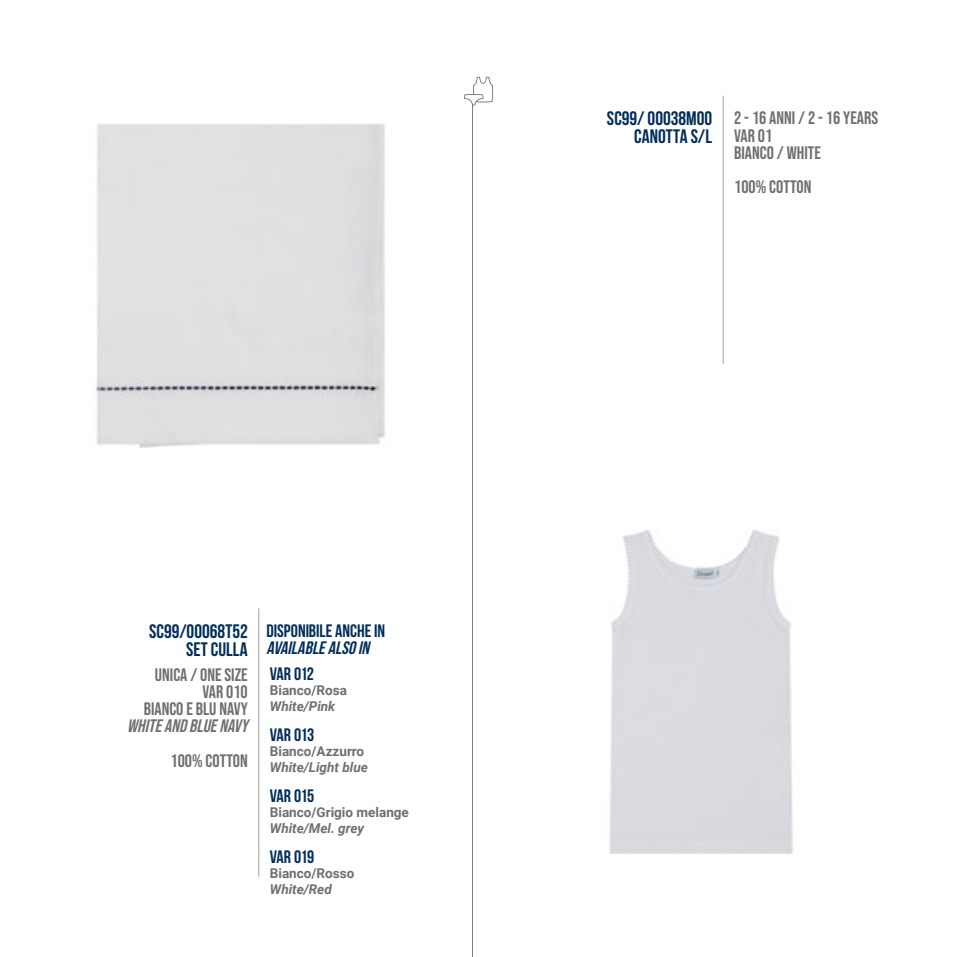
<style>
.page{position:relative;width:957px;height:957px;background:#fff}
.page>*{position:absolute;margin:0;border:0;box-sizing:border-box;transform-origin:0 0}
.t1{font:700 19.5px/18px "Bebas Neue";color:#002d59;text-align:right}
.t2{font:18px/17.2px "Bebas Neue";color:#706f6f}
.t3{font:700 18px "Bebas Neue";letter-spacing:-.005em;color:#002d59}
.t4{font:italic 18px "Bebas Neue";color:#706f6f}
.t5{font:italic 700 18px "Bebas Neue";color:#002d59}
.t6{font:700 13.5px "Roboto";color:#706f6f}
.t7{font:italic 700 13.5px "Roboto";color:#706f6f}
</style>
<div class="page">
<div style="left:96px;top:123px;width:289px;height:324px;background:#e0e0e0"></div>
<svg style="left:464px;top:77px;width:29px;height:880px"></svg>
<img style="left:609px;top:529px;width:184px;height:324px">
<hr style="left:723px;top:96px;width:1px;height:268px;background:#9d9d9c">
<hr style="left:258px;top:608px;width:1px;height:268px;background:#9d9d9c">
<p class="t1" style="left:149px;top:622px;width:100px">SC99/00068T52<br>SET CULLA</p>
<p class="t2" style="left:144px;top:665px;width:106px;text-align:right">UNICA / ONE SIZE<br>VAR 010<br>BIANCO E BLU NAVY</p>
<p class="t4" style="left:127px;top:716px;width:126px">WHITEANDBLUENAVY</p>
<p class="t2" style="left:170px;top:752px;width:79px">100% COTTON</p>
<p class="t3" style="left:266px;top:621px;width:120px">DISPONIBILE ANCHE IN</p>
<p class="t5" style="left:266px;top:637px;width:108px">AVAILABLEALSOIN</p>
<p class="t3" style="left:270px;top:664px;width:46px">VAR 012</p>
<p class="t6" style="left:270px;top:680px;width:79px">Bianco/Rosa</p>
<p class="t7" style="left:270px;top:697px;width:67px">White/Pink</p>
<p class="t3" style="left:270px;top:724px;width:46px">VAR 013</p>
<p class="t6" style="left:270px;top:741px;width:96px">Bianco/Azzurro</p>
<p class="t7" style="left:270px;top:758px;width:100px">White/Light blue</p>
<p class="t3" style="left:270px;top:785px;width:46px">VAR 015</p>
<p class="t6" style="left:270px;top:802px;width:141px">Bianco/Grigio melange</p>
<p class="t7" style="left:270px;top:819px;width:96px">White/Mel. grey</p>
<p class="t3" style="left:270px;top:846px;width:46px">VAR 019</p>
<p class="t6" style="left:270px;top:863px;width:86px">Bianco/Rosso</p>
<p class="t7" style="left:270px;top:880px;width:64px">White/Red</p>
<p class="t1" style="left:607px;top:109px;width:107px">SC99/ 00038M00<br>CANOTTA S/L</p>
<p class="t2" style="left:734px;top:109px;width:145px">2 - 16 ANNI / 2 - 16 YEARS<br>VAR 01<br>BIANCO / WHITE</p>
<p class="t2" style="left:734px;top:178px;width:79px">100% COTTON</p>
</div>
